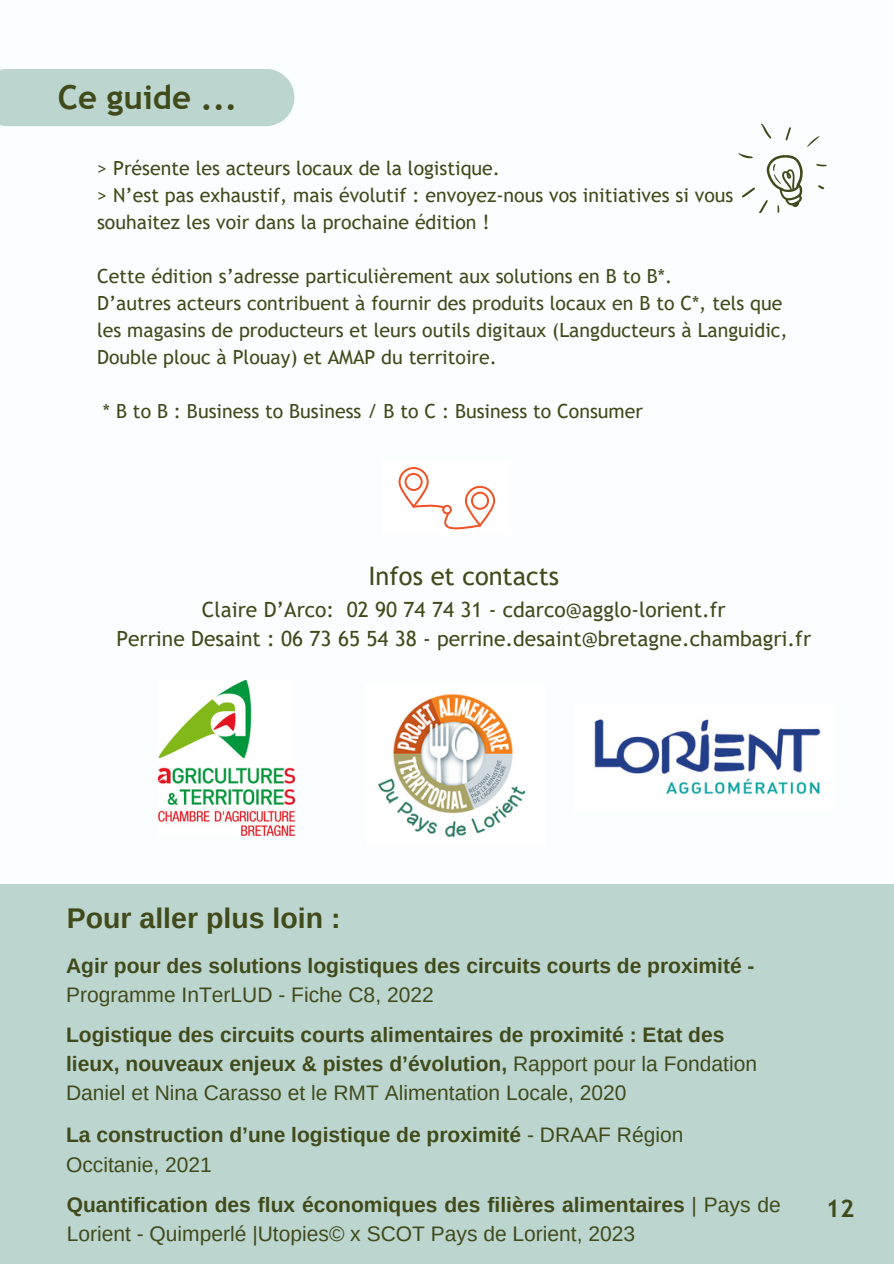
<style>
.page{position:relative;width:894px;height:1264px;background:#fff}
.page>*{position:absolute;margin:0;border:0;box-sizing:border-box;transform-origin:0 0}
.t1{font:700 33px "Trebuchet MS";color:#414a1b}
.t2{font:700 28.5px "Arimo";color:#414a1b}
.t3{font:25.5px "Trebuchet MS";color:#414a1b}
.t4{font:700 24.3px "Trebuchet MS";color:#414a1b}
.t5{font:700 21px/29.2px "Arimo";color:#414a1b}
.t6{font:21px/29.2px "Trebuchet MS";color:#414a1b;text-align:center}
.t7{font:21px "Arimo";color:#414a1b}
.t8{font:19.5px/27px "Trebuchet MS";color:#414a1b}
.s1{font-weight:400}
</style>
<div class="page">
<div style="left:0;top:0;width:893px;height:1263px;background:#fafeff"></div>
<div style="left:0;top:884px;width:893px;height:379px;background:#bcd5cf"></div>
<div style="left:0;top:69px;width:294px;height:57px;background:#bcd5cf"></div>
<div style="left:382px;top:461px;width:128px;height:73px;background:#fff"></div>
<svg style="left:398px;top:467px;width:97px;height:62px"></svg>
<img style="left:158px;top:680px;width:136px;height:155px">
<img style="left:377px;top:693px;width:149px;height:144px">
<img style="left:594px;top:719px;width:227px;height:75px">
<svg style="left:785px;top:127px;width:6px;height:14px"></svg>
<svg style="left:806px;top:136px;width:13px;height:11px"></svg>
<svg style="left:816px;top:164px;width:10px;height:3px"></svg>
<svg style="left:760px;top:123px;width:11px;height:16px"></svg>
<svg style="left:738px;top:153px;width:65px;height:60px"></svg>
<svg style="left:818px;top:185px;width:6px;height:5px"></svg>
<h1 class="t1" style="left:58px;top:78px;width:181px">Ce guide ...</h1>
<p class="t8" style="left:97px;top:154px;width:637px">&gt; Présente les acteurs locaux de la logistique.<br>&gt; N’est pas exhaustif, mais évolutif : envoyez-nous vos initiatives si vous souhaitez les voir dans la prochaine édition !</p>
<p class="t8" style="left:97px;top:262px;width:692px">Cette édition s’adresse particulièrement aux solutions en B to B*.<br>D’autres acteurs contribuent à fournir des produits locaux en B to C*, tels que les magasins de producteurs et leurs outils digitaux (Langducteurs à Languidic, Double plouc à Plouay) et AMAP du territoire.</p>
<p class="t8" style="left:103px;top:397px;width:541px">* B to B : Business to Business / B to C : Business to Consumer</p>
<h3 class="t3" style="left:368px;top:561px;width:192px">Infos et contacts</h3>
<p class="t6" style="left:116px;top:594px;width:696px">Claire D’Arco: 02 90 74 74 31 - cdarco@agglo-lorient.fr<br>Perrine Desaint : 06 73 65 54 38 - perrine.desaint@bretagne.chambagri.fr</p>
<h2 class="t2" style="left:67px;top:902px;width:275px">Pour aller plus loin :</h2>
<p class="t5" style="left:66px;top:950px;width:690px">Agir pour des solutions logistiques des circuits courts de proximité -</p>
<p class="t7" style="left:66px;top:982px;width:369px">Programme InTerLUD - Fiche C8, 2022</p>
<p class="t5" style="left:66px;top:1019px;width:692px">Logistique des circuits courts alimentaires de proximité : Etat des lieux, nouveaux enjeux &amp; pistes d’évolution, <span class="s1">Rapport pour la Fondation<br>Daniel et Nina Carasso et le RMT Alimentation Locale, 2020</span></p>
<p class="t5" style="left:66px;top:1120px;width:618px">La construction d’une logistique de proximité <span class="s1">- DRAAF Région<br>Occitanie, 2021</span></p>
<p class="t5" style="left:67px;top:1189px;width:715px">Quantification des flux économiques des filières alimentaires <span class="s1">| Pays de</span></p>
<p class="t4" style="left:825px;top:1194px;width:30px">12</p>
<p class="t7" style="left:67px;top:1221px;width:570px">Lorient - Quimperlé |Utopies© x SCOT Pays de Lorient, 2023</p>
</div>
